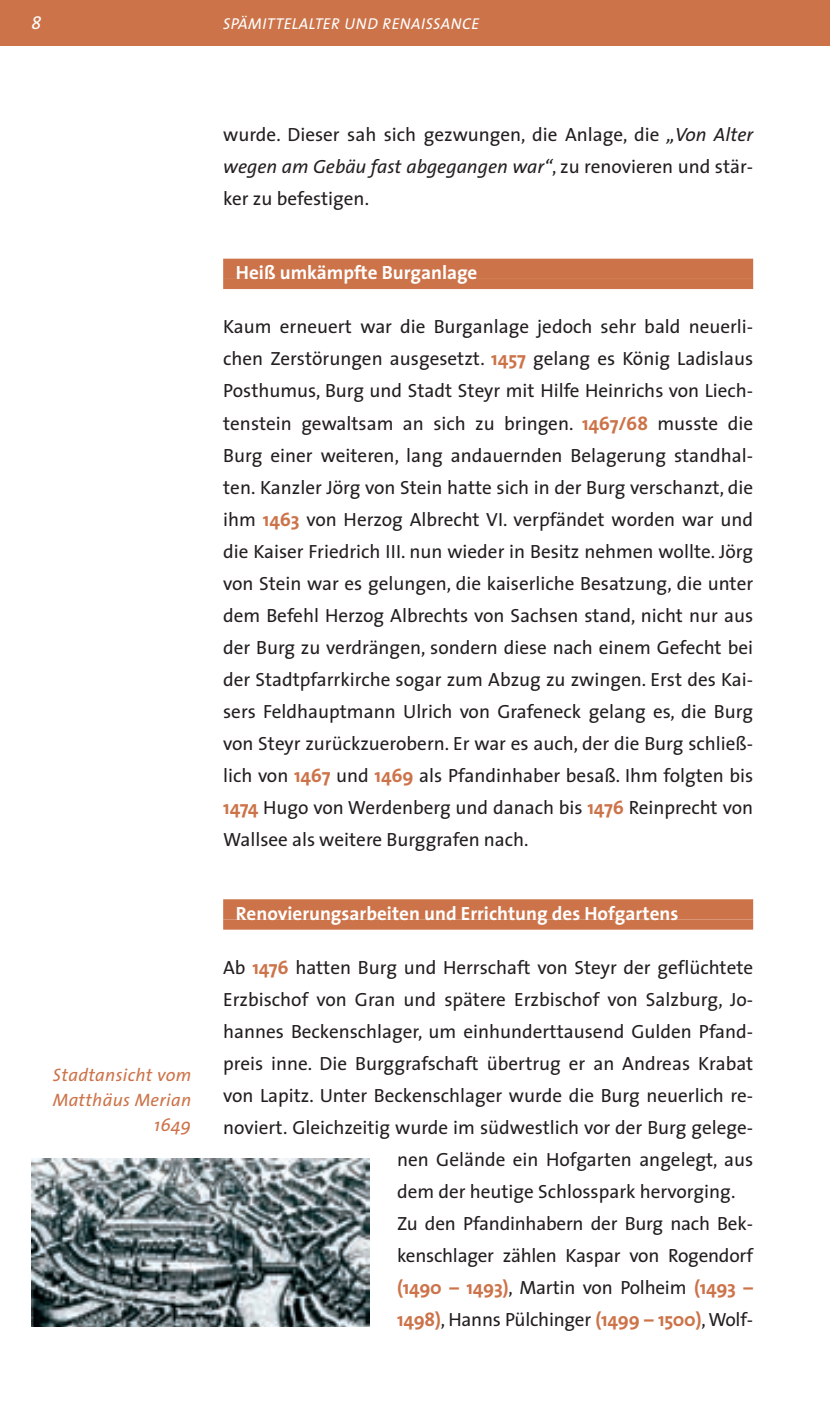
<style>
.page{position:relative;width:830px;height:1404px;background:#fff}
.page>*{position:absolute;margin:0;border:0;box-sizing:border-box;transform-origin:0 0}
.t1{font:19.12px/31.9px "The Sans";color:#231f20;text-align:justify}
.t2{font:700 19.12px "The Sans";color:#fff}
.t3{font:700 19.12px "The Sans";letter-spacing:-.01em;color:#cc7349}
.t4{font:italic 18px/24.8px "The Sans";letter-spacing:.02em;color:#cc7349;text-align:right}
.t5{font:italic 18px "The Sans";color:#fff}
.t6{font:italic 15.75px "The Sans";letter-spacing:.03em;color:#fff}
.s1{font-style:italic}
.s2{font-weight:700;color:#cc7349}
.s3{font-weight:400;color:#231f20}
</style>
<div class="page">
<div style="left:0;top:0;width:829px;height:46px;background:#cc7349"></div>
<div style="left:223px;top:259px;width:529px;height:20px;background:#cc7349"></div>
<div style="left:223px;top:279px;width:529px;height:10px;background:#cc7349"></div>
<div style="left:223px;top:899px;width:529px;height:20px;background:#cc7349"></div>
<div style="left:223px;top:919px;width:529px;height:10px;background:#cc7349"></div>
<img style="left:32px;top:1158px;width:337px;height:168px">
<p class="t5" style="left:32px;top:16px;width:11px">8</p>
<p class="t6" style="left:223px;top:17px;width:257px">SPÄMITTELALTER UND RENAISSANCE</p>
<p class="t1" style="left:223px;top:121px;width:531px">wurde. Dieser sah sich gezwungen, die Anlage, die <span class="s1">„Von Alter wegen am Gebäu fast abgegangen war“</span>, zu renovieren und stär&shy;ker zu befestigen.</p>
<p class="t4" style="left:53px;top:1064px;width:140px">Stadtansicht vom<br>Matthäus Merian<br>1649</p>
<p class="t2" style="left:236px;top:265px;width:243px">Heiß umkämpfte Burganlage</p>
<p class="t1" style="left:223px;top:313px;width:531px">Kaum erneuert war die Burganlage jedoch sehr bald neuerli&shy;chen Zerstörungen ausgesetzt. <span class="s2">1457</span> gelang es König Ladislaus Posthumus, Burg und Stadt Steyr mit Hilfe Heinrichs von Liech&shy;tenstein gewaltsam an sich zu bringen. <span class="s2">1467/68</span> musste die Burg einer weiteren, lang andauernden Belagerung standhal&shy;ten. Kanzler Jörg von Stein hatte sich in der Burg verschanzt, die ihm <span class="s2">1463</span> von Herzog Albrecht VI. verpfändet worden war und die Kaiser Friedrich III. nun wieder in Besitz nehmen wollte. Jörg von Stein war es gelungen, die kaiserliche Besatzung, die unter dem Befehl Herzog Albrechts von Sachsen stand, nicht nur aus der Burg zu verdrängen, sondern diese nach einem Gefecht bei der Stadtpfarrkirche sogar zum Abzug zu zwingen. Erst des Kai&shy;sers Feldhauptmann Ulrich von Grafeneck gelang es, die Burg von Steyr zurückzuerobern. Er war es auch, der die Burg schließ&shy;lich von <span class="s2">1467</span> und <span class="s2">1469</span> als Pfandinhaber besaß. Ihm folgten bis <span class="s2">1474</span> Hugo von Werdenberg und danach bis <span class="s2">1476</span> Reinprecht von Wallsee als weitere Burggrafen nach.</p>
<p class="t2" style="left:236px;top:906px;width:444px">Renovierungsarbeiten und Errichtung des Hofgartens</p>
<p class="t1" style="left:223px;top:953px;width:531px">Ab <span class="s2">1476</span> hatten Burg und Herrschaft von Steyr der geflüchtete</p>
<p class="t1" style="left:223px;top:985px;width:531px">Erzbischof von Gran und spätere Erzbischof von Salzburg, Jo-</p>
<p class="t1" style="left:223px;top:1017px;width:531px">hannes Beckenschlager, um einhunderttausend Gulden Pfand-</p>
<p class="t1" style="left:223px;top:1049px;width:531px">preis inne. Die Burggrafschaft übertrug er an Andreas Krabat</p>
<p class="t1" style="left:223px;top:1081px;width:531px">von Lapitz. Unter Beckenschlager wurde die Burg neuerlich re-</p>
<p class="t1" style="left:223px;top:1113px;width:531px">noviert. Gleichzeitig wurde im südwestlich vor der Burg gelege-</p>
<p class="t1" style="left:397px;top:1145px;width:357px">nen Gelände ein Hofgarten angelegt, aus</p>
<p class="t1" style="left:397px;top:1177px;width:340px">dem der heutige Schlosspark hervorging.</p>
<p class="t1" style="left:397px;top:1209px;width:357px">Zu den Pfandinhabern der Burg nach Bek-</p>
<p class="t1" style="left:397px;top:1241px;width:357px">kenschlager zählen Kas par von Rogendorf</p>
<p class="t3" style="left:397px;top:1280px;width:357px">(1490 – 1493)<span class="s3">, Martin von Polheim</span> (1493 –</p>
<p class="t1" style="left:397px;top:1305px;width:357px"><span class="s2">1498)</span>, Hanns Pülchinger <span class="s2">(1499 – 1500)</span>, Wolf-</p>
</div>
